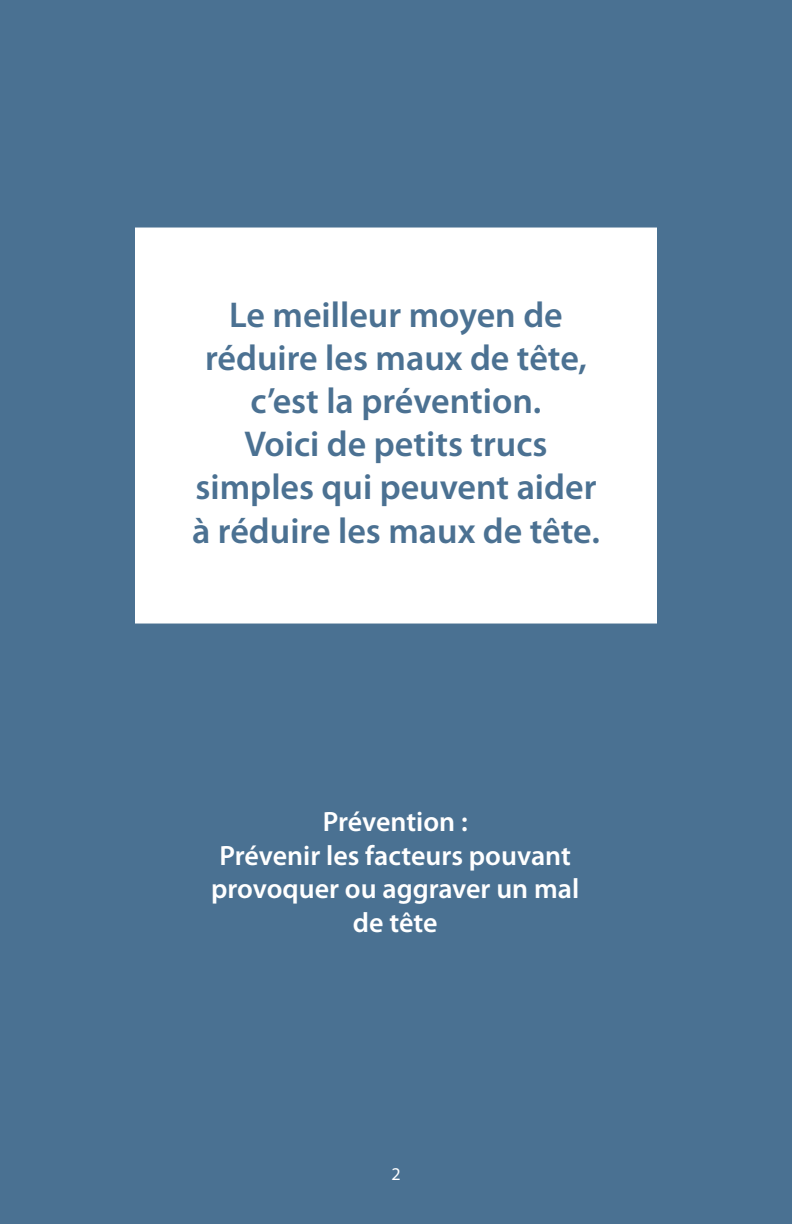
<style>
.page{position:relative;width:792px;height:1224px;background:#4a7192}
.page>*{position:absolute;margin:0;border:0;box-sizing:border-box;transform-origin:0 0}
.t1{font:600 36px/43.2px "Myriad Pro";color:#4b7192;text-align:center}
.t2{font:600 28px/33.6px "Myriad Pro";color:#fff;text-align:center}
.t3{font:18px "Myriad Pro";color:#fff}
</style>
<div class="page">
<div style="left:135px;top:228px;width:522px;height:396px;background:#fff"></div>
<p class="t1" style="left:192px;top:292px;width:409px">Le meilleur moyen de réduire les maux de tête, c’est la prévention.<br>Voici de petits trucs simples qui peuvent aider à réduire les maux de tête.</p>
<p class="t2" style="left:211px;top:804px;width:370px">Prévention :<br>Prévenir les facteurs pouvant provoquer ou aggraver un mal de tête</p>
<p class="t3" style="left:391px;top:1163px;width:11px">2</p>
</div>
